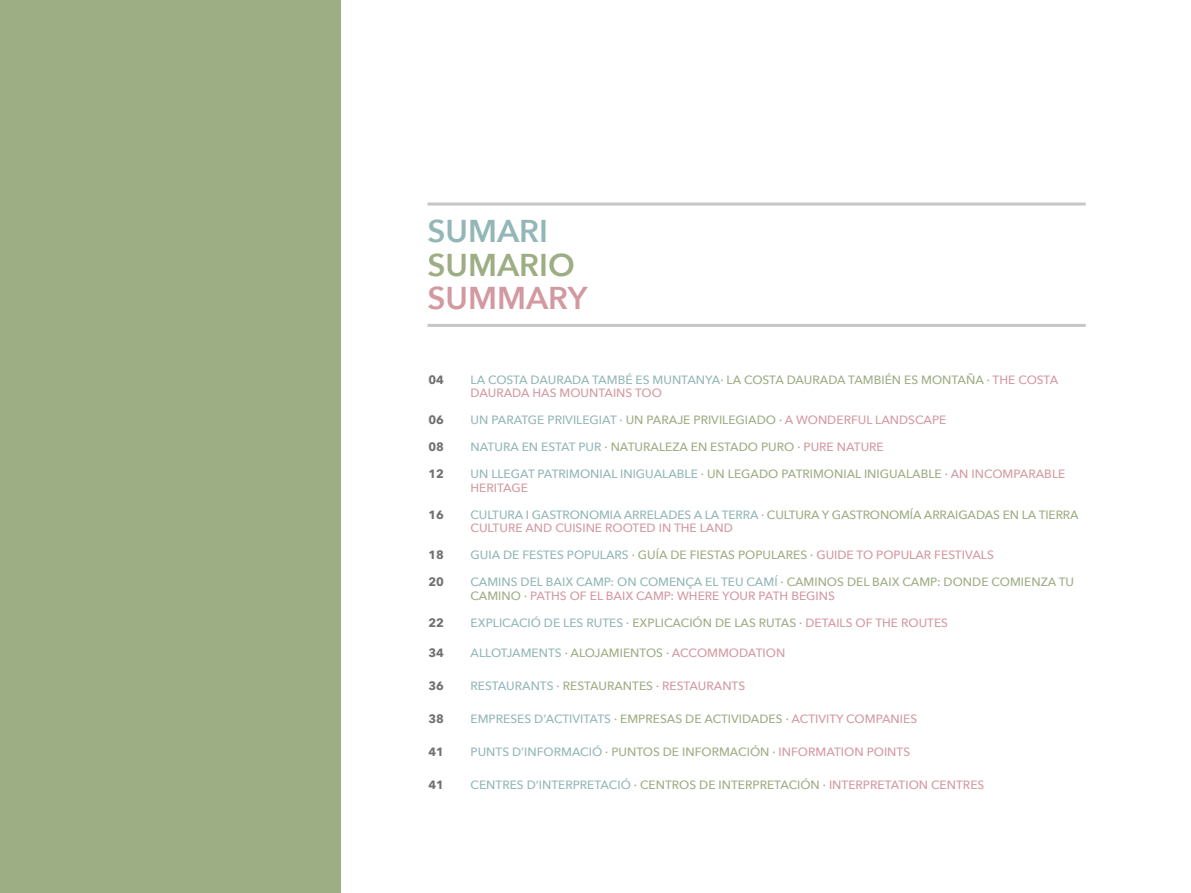
<style>
.page{position:relative;width:1191px;height:893px;background:#fff}
.page>*{position:absolute;margin:0;border:0;box-sizing:border-box;transform-origin:0 0}
.t1{font:600 31.5px "Avenir Next";color:#9dad84}
.t2{font:600 31.5px "Avenir Next";color:#d399a1}
.t3{font:600 31.5px "Avenir Next";color:#93b6b7}
.t4{font:500 12px "Avenir Next";color:#9dad84}
.t5{font:500 12px "Avenir Next";color:#93b6b7}
.t6{font:500 12px "Avenir Next";color:#d399a1}
.t7{font:700 12px "Avenir Next";color:#707172}
.s1{color:#9dad84}
.s2{color:#93b6b7}
.s3{color:#d399a1}
</style>
<div class="page">
<hr style="left:427px;top:203px;width:658px;height:3px;background:#c6c7c8">
<hr style="left:427px;top:324px;width:658px;height:3px;background:#c6c7c8">
<div style="left:0;top:0;width:340px;height:893px;background:#9dad84"></div>
<h1 class="t3" style="left:427px;top:204px;width:117px">SUMARI</h1>
<h1 class="t1" style="left:427px;top:238px;width:149px">SUMARIO</h1>
<h1 class="t2" style="left:427px;top:271px;width:161px">SUMMARY</h1>
<p class="t7" style="left:428px;top:369px;width:17px">04</p>
<p class="t5" style="left:470px;top:369px;width:291px">LA COSTA DAURADA TAMBÉ ES MUNTANYA<span class="s1">· LA COSTA</span></p>
<p class="t4" style="left:786px;top:369px;width:19px">DAURADA</p>
<p class="t4" style="left:848px;top:369px;width:10px">TAMB</p>
<p class="t4" style="left:881px;top:369px;width:50px">IÉN ESMONTA</p>
<p class="t6" style="left:966px;top:369px;width:70px"><span class="s1">ÑA ·</span> THE COSTA</p>
<p class="t6" style="left:470px;top:383px;width:19px">DAURADA</p>
<p class="t6" style="left:532px;top:383px;width:37px">HAS MOUNTA</p>
<p class="t6" style="left:613px;top:383px;width:32px">INS TOO</p>
<p class="t7" style="left:428px;top:409px;width:17px">06</p>
<p class="t5" style="left:470px;top:410px;width:36px">UN PARAT</p>
<p class="t5" style="left:528px;top:410px;width:135px">GE PRIVILEGIAT · <span class="s1">UN PARA</span></p>
<p class="t4" style="left:677px;top:410px;width:81px">JE PRIVILEGIADO</p>
<p class="t6" style="left:779px;top:410px;width:39px"><span class="s1">·</span> A WONDER</p>
<p class="t6" style="left:851px;top:410px;width:34px">FUL LANDSCA</p>
<p class="t6" style="left:932px;top:410px;width:14px">PE</p>
<p class="t7" style="left:428px;top:436px;width:17px">08</p>
<p class="t5" style="left:470px;top:437px;width:19px">NATURA</p>
<p class="t5" style="left:522px;top:437px;width:28px">EN ESTAT</p>
<p class="t4" style="left:578px;top:437px;width:50px"><span class="s2">PUR</span> · NATURALE</p>
<p class="t4" style="left:672px;top:437px;width:47px">ZAEN ESTADO</p>
<p class="t4" style="left:761px;top:437px;width:17px">PURO</p>
<p class="t6" style="left:797px;top:437px;width:15px"><span class="s1">·</span> PURE</p>
<p class="t6" style="left:836px;top:437px;width:9px">NATURE</p>
<p class="t7" style="left:428px;top:463px;width:17px">12</p>
<p class="t5" style="left:470px;top:464px;width:290px">UN LLEGAT PATRI MONIAL I NIG UALABLE <span class="s1">· UN LEGADO</span></p>
<p class="t4" style="left:781px;top:464px;width:43px">PATRIMON</p>
<p class="t4" style="left:843px;top:464px;width:55px">IAL INIGUALABLE</p>
<p class="t6" style="left:944px;top:464px;width:41px"><span class="s1">·</span> AN INCOM</p>
<p class="t6" style="left:1013px;top:464px;width:15px">PARABLE</p>
<p class="t6" style="left:470px;top:477px;width:57px">HERITAGE</p>
<p class="t7" style="left:428px;top:504px;width:17px">16</p>
<p class="t5" style="left:470px;top:504px;width:17px">CULTURA</p>
<p class="t5" style="left:526px;top:504px;width:25px">I GASTRONOM</p>
<p class="t5" style="left:610px;top:504px;width:23px">IA ARRELADES</p>
<p class="t5" style="left:694px;top:504px;width:37px">ALA TERRA</p>
<p class="t4" style="left:761px;top:504px;width:23px"><span class="s2">·</span> CULTURA</p>
<p class="t4" style="left:822px;top:504px;width:29px">Y GASTRONOM</p>
<p class="t4" style="left:910px;top:504px;width:23px">ÍA ARRA</p>
<p class="t4" style="left:955px;top:504px;width:22px">IGADAS</p>
<p class="t4" style="left:1002px;top:504px;width:55px">EN LA TIERRA</p>
<p class="t6" style="left:470px;top:518px;width:17px">CULTURE</p>
<p class="t6" style="left:525px;top:518px;width:10px">AND</p>
<p class="t6" style="left:555px;top:518px;width:60px">CUISINE ROOTED</p>
<p class="t6" style="left:659px;top:518px;width:50px">IN THE LAND</p>
<p class="t7" style="left:428px;top:544px;width:17px">18</p>
<p class="t4" style="left:470px;top:545px;width:525px"><span class="s2">GUIA DE FESTES POPULARS</span> · GUÍA DE FI ESTAS POPULARES · <span class="s3">GUI DE TO POPULAR FESTIVALS</span></p>
<p class="t7" style="left:428px;top:571px;width:17px">20</p>
<p class="t5" style="left:470px;top:572px;width:59px">CAMINS DEL</p>
<p class="t5" style="left:546px;top:572px;width:104px">BAIX CAM P: ON COMEN</p>
<p class="t5" style="left:685px;top:572px;width:44px">ÇAEL TEU</p>
<p class="t5" style="left:746px;top:572px;width:10px">CAM</p>
<p class="t4" style="left:774px;top:572px;width:53px"><span class="s2">Í</span> · CAMINOS</p>
<p class="t4" style="left:847px;top:572px;width:9px">DEL</p>
<p class="t4" style="left:872px;top:572px;width:82px">BAIX CAM P: DONDE</p>
<p class="t4" style="left:991px;top:572px;width:11px">COM</p>
<p class="t4" style="left:1021px;top:572px;width:47px">IENZA TU</p>
<p class="t4" style="left:470px;top:585px;width:10px">CAM</p>
<p class="t6" style="left:498px;top:585px;width:208px"><span class="s1">INO ·</span> PATHS OF EL BAIX CAM P: WHERE</p>
<p class="t6" style="left:722px;top:585px;width:10px">YOUR</p>
<p class="t6" style="left:758px;top:585px;width:69px">PATH BEGINS</p>
<p class="t7" style="left:428px;top:612px;width:17px">22</p>
<p class="t5" style="left:470px;top:612px;width:41px">EXPLICAC</p>
<p class="t5" style="left:527px;top:612px;width:43px">IÓ DE LES</p>
<p class="t5" style="left:586px;top:612px;width:9px">RUTES</p>
<p class="t4" style="left:626px;top:612px;width:48px"><span class="s2">·</span> EXPLICAC</p>
<p class="t4" style="left:689px;top:612px;width:53px">IÓN DE LAS</p>
<p class="t4" style="left:759px;top:612px;width:9px">RUTAS</p>
<p class="t6" style="left:799px;top:612px;width:111px"><span class="s1">·</span> DETAILS OF THE ROUTES</p>
<p class="t7" style="left:428px;top:642px;width:17px">34</p>
<p class="t4" style="left:470px;top:642px;width:162px"><span class="s2">ALLOTJAMENTS</span> · ALOJAM IENTOS</p>
<p class="t6" style="left:666px;top:642px;width:25px"><span class="s1">·</span> ACCOMMODAT</p>
<p class="t6" style="left:762px;top:642px;width:14px">ION</p>
<p class="t7" style="left:428px;top:675px;width:17px">36</p>
<p class="t4" style="left:470px;top:675px;width:108px"><span class="s2">RESTAURANTS</span> · RESTAURANTES</p>
<p class="t6" style="left:656px;top:675px;width:22px"><span class="s1">·</span> RESTAURANTS</p>
<p class="t7" style="left:428px;top:708px;width:17px">38</p>
<p class="t5" style="left:470px;top:708px;width:183px">EMPRESES D’ACTIVITATS <span class="s1">· EM PRESAS</span></p>
<p class="t4" style="left:685px;top:708px;width:28px">DE ACT</p>
<p class="t4" style="left:728px;top:708px;width:23px">IVIDADES</p>
<p class="t6" style="left:785px;top:708px;width:133px"><span class="s1">·</span> ACTIVITY COMPANI ES</p>
<p class="t7" style="left:428px;top:741px;width:17px">41</p>
<p class="t5" style="left:470px;top:741px;width:157px">PUNTS D’I NFORMACIÓ <span class="s1">· PUNTOS</span></p>
<p class="t4" style="left:663px;top:741px;width:49px">DE INFORMAC</p>
<p class="t6" style="left:746px;top:741px;width:165px"><span class="s1">IÓN ·</span> I NFORMATION POI NTS</p>
<p class="t7" style="left:428px;top:774px;width:17px">41</p>
<p class="t4" style="left:470px;top:774px;width:515px"><span class="s2">CENTRES D’I NTERPRETACIÓ</span> · CENTROS DE I NTERPRETACIÓ N · <span class="s3">I NTERPRETATI ON CENTRES</span></p>
</div>
